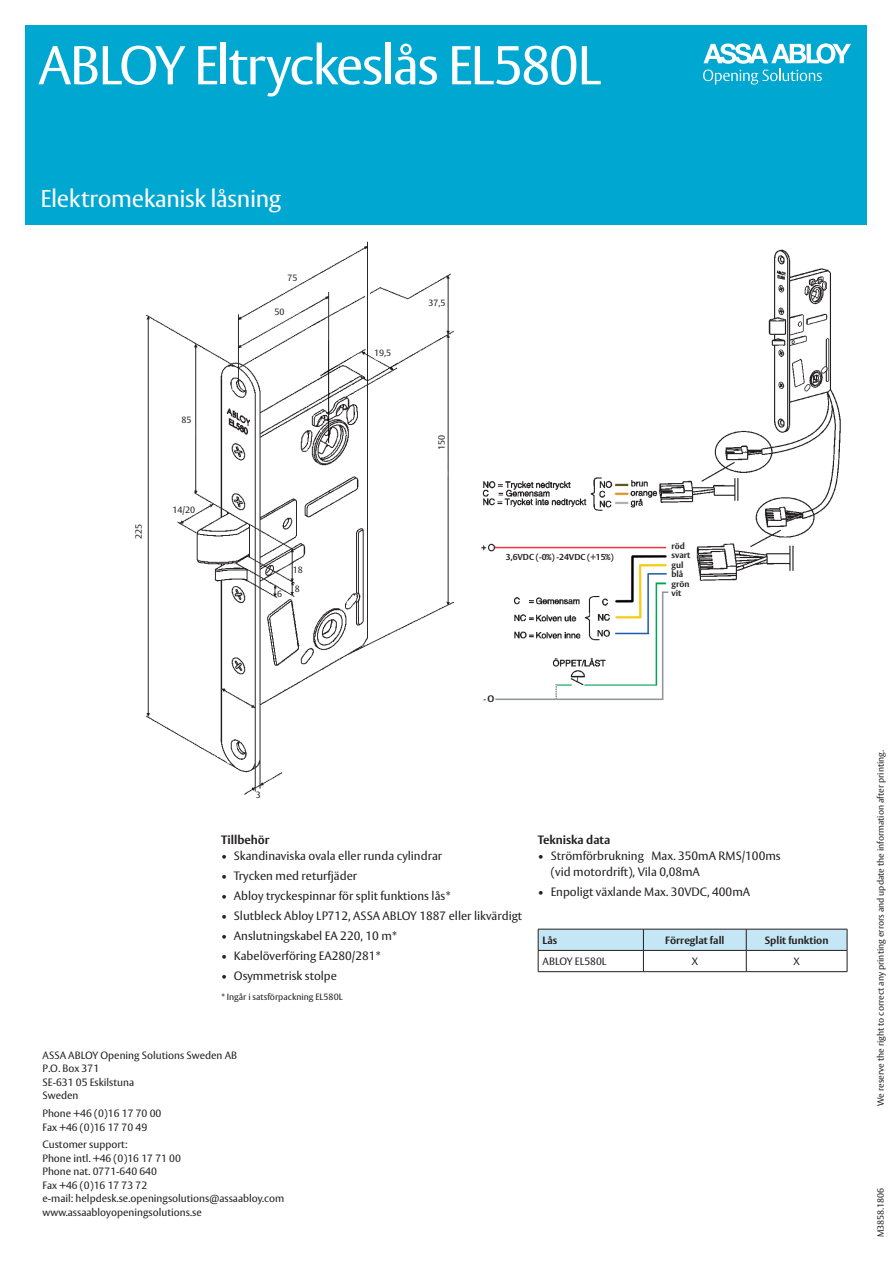
<style>
.page{position:relative;width:893px;height:1263px;background:#fff}
.page>*{position:absolute;margin:0;border:0;box-sizing:border-box;transform-origin:0 0}
.Huvudrubrik_framsida{font:54px "ASSA Vesta";letter-spacing:-.04em;color:#fff}
.Underrubrik_framsida{font:24px "ASSA Vesta";letter-spacing:-.015em;color:#fff}
.Punktlista{font:12px/15.8px "ASSA Vesta";color:#231f20}
.Brödtext_rubrik{font:700 12px "ASSA Vesta";color:#231f20}
.Tabell_ELMEK{font:10.5px/13.5px "ASSA Vesta";color:#231f20}
.Tabell_ELMEK-2{font:700 10.5px "ASSA Vesta";color:#231f20}
.Brödtext{font:9px "ASSA Vesta";color:#231f20}
.t1{font:700 8.55px/9.3px "ASSA Vesta";color:#231f20}
.s1{font-size:9.3px}
</style>
<div class="page">
<div style="left:26px;top:26px;width:841px;height:199px;background:#00a7d1"></div>
<svg style="left:703px;top:43px;width:148px;height:42px"></svg>
<img style="left:481px;top:249px;width:360px;height:342px">
<div style="left:669px;top:541px;width:22px;height:57px;background:#fff"></div>
<svg style="left:495px;top:591px;width:174px;height:110px"></svg>
<div style="left:480px;top:556px;width:140px;height:14px;background:#fff"></div>
<img style="left:145px;top:241px;width:309px;height:554px">
<svg style="left:538px;top:929px;width:310px;height:42px"></svg>
<hr style="left:538px;top:971px;width:105px;height:1px;background:#231f20">
<hr style="left:643px;top:971px;width:103px;height:1px;background:#231f20">
<hr style="left:746px;top:971px;width:101px;height:1px;background:#231f20">
<p class="Huvudrubrik_framsida" style="left:38px;top:33px;width:564px">ABLOY Eltryckeslås EL580L</p>
<p class="Underrubrik_framsida" style="left:40px;top:184px;width:242px">Elektromekanisk låsning</p>
<p class="Brödtext" style="left:181px;top:414px;width:12px">85</p>
<p class="Brödtext" style="left:133px;top:539px;width:17px;rotate:-90deg">225</p>
<p class="Brödtext" style="left:173px;top:505px;width:24px">14/20</p>
<p class="Brödtext" style="left:287px;top:273px;width:12px">75</p>
<p class="Brödtext" style="left:275px;top:307px;width:12px">50</p>
<p class="Brödtext" style="left:277px;top:588px;width:7px">6</p>
<p class="Brödtext" style="left:293px;top:565px;width:12px">18</p>
<p class="Brödtext" style="left:295px;top:583px;width:7px">8</p>
<p class="Brödtext" style="left:374px;top:348px;width:19px">19,5</p>
<p class="Brödtext" style="left:428px;top:298px;width:19px">37,5</p>
<p class="Brödtext" style="left:436px;top:450px;width:17px;rotate:-90deg">150</p>
<p class="t1" style="left:506px;top:552px;width:110px">3,6VDC (-0%) -24VDC (+15%)</p>
<p class="t1" style="left:671px;top:542px;width:20px">röd svart gul blå grön vit</p>
<p class="t1" style="left:484px;top:695px;width:12px">-<span class="s1">O</span></p>
<p class="Brödtext" style="left:256px;top:789px;width:7px">3</p>
<p class="Brödtext_rubrik" style="left:221px;top:832px;width:50px">Tillbehör</p>
<p class="Punktlista" style="left:221px;top:849px;width:223px">• Skandinaviska ovala eller runda cylindrar</p>
<p class="Punktlista" style="left:221px;top:869px;width:138px">• Trycken med returfjäder</p>
<p class="Punktlista" style="left:221px;top:889px;width:231px">• Abloy tryckespinnar för split funktions lås*</p>
<p class="Punktlista" style="left:221px;top:909px;width:303px">• Slutbleck Abloy LP712, ASSA ABLOY 1887 eller likvärdigt</p>
<p class="Punktlista" style="left:221px;top:929px;width:177px">• Anslutningskabel EA 220, 10 m*</p>
<p class="Punktlista" style="left:221px;top:949px;width:161px">• Kabelöverföring EA280/281*</p>
<p class="Punktlista" style="left:221px;top:969px;width:117px">• Osymmetrisk stolpe</p>
<p class="Brödtext" style="left:221px;top:992px;width:123px">* Ingår i satsförpackning EL580L</p>
<p class="Brödtext_rubrik" style="left:538px;top:832px;width:74px">Tekniska data</p>
<p class="Punktlista" style="left:551px;top:849px;width:231px;text-indent:-13px">• Strömförbrukning Max. 350mA RMS/100ms (vid motordrift), Vila 0,08mA</p>
<p class="Punktlista" style="left:538px;top:884px;width:214px">• Enpoligt växlande Max. 30VDC, 400mA</p>
<p class="Tabell_ELMEK-2" style="left:543px;top:934px;width:16px">Lås</p>
<p class="Tabell_ELMEK-2" style="left:665px;top:934px;width:61px">Förreglat fall</p>
<p class="Tabell_ELMEK-2" style="left:765px;top:934px;width:65px">Split funktion</p>
<p class="Tabell_ELMEK" style="left:543px;top:955px;width:66px">ABLOY EL580L</p>
<p class="Tabell_ELMEK" style="left:692px;top:955px;width:8px">X</p>
<p class="Tabell_ELMEK" style="left:793px;top:955px;width:8px">X</p>
<p class="Tabell_ELMEK" style="left:43px;top:1049px;width:196px">ASSA ABLOY Opening Solutions Sweden AB<br>P.O. Box 371<br>SE-631 05 Eskilstuna<br>Sweden</p>
<p class="Tabell_ELMEK" style="left:43px;top:1107px;width:120px">Phone +46 (0)16 17 70 00<br>Fax +46 (0)16 17 70 49</p>
<p class="Tabell_ELMEK" style="left:43px;top:1138px;width:243px">Customer support:<br>Phone intl. +46 (0)16 17 71 00<br>Phone nat. 0771-640 640<br>Fax +46 (0)16 17 73 72<br>e-mail: helpdesk.se.openingsolutions@assaabloy.com www.assaabloyopeningsolutions.se</p>
<p class="Brödtext" style="left:875px;top:1106px;width:357px;rotate:-90deg">We reserve the right to correct any printing errors and update the information after printing.</p>
<p class="Brödtext" style="left:875px;top:1237px;width:51px;rotate:-90deg">M3858.1806</p>
</div>
